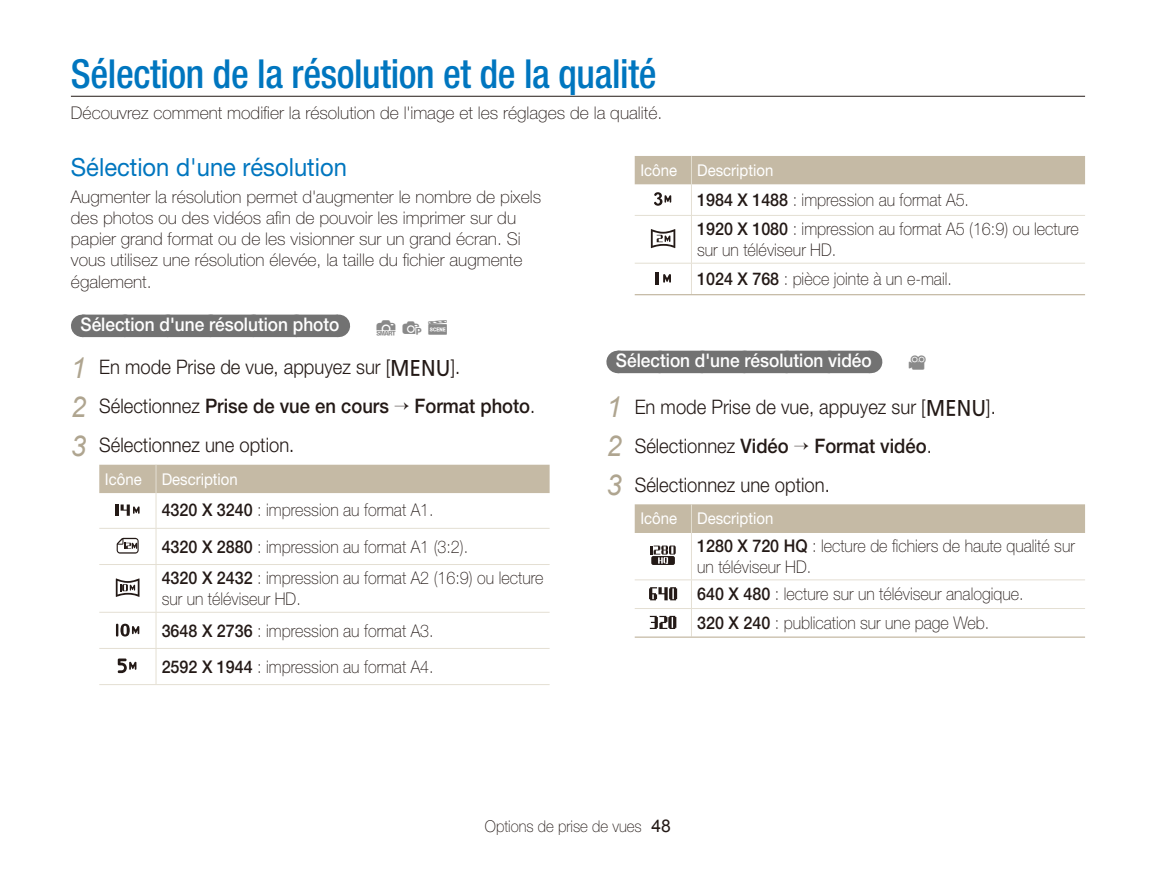
<style>
.page{position:relative;width:1156px;height:872px;background:#fff}
.page>*{position:absolute;margin:0;border:0;box-sizing:border-box;transform-origin:0 0}
.t1{font:500 condensed 40px "Helvetica Neue";letter-spacing:-.01em;color:#0076bf;scale:.96 1}
.t2{font:25px "Helvetica Neue";color:#0076bf;scale:.95 1}
.t3{font:300 20px/39px "Helvetica Neue";color:#231916;scale:.92 1}
.t4{font:500 20px "Helvetica Neue";color:#231916;scale:.92 1}
.t5{font:500 18.75px "Helvetica Neue";color:#fff;scale:.92 1}
.t6{font:100 17.5px/29px "Helvetica Neue";color:#231916;scale:.92 1}
.t7{font:100 17.5px/21.2px "Helvetica Neue";color:#231916}
.t8{font:16.25px "Helvetica Neue";color:#fff;scale:.92 1}
.t9{font:100 16.25px "Helvetica Neue";color:#231916;scale:.92 1}
.t10{font:15px "PL110";color:#898989}
.s1{font-family:"Arial";font-weight:400;font-style:italic;font-size:28.75px;color:#afa590}
.s2{font-family:"PL110";font-weight:400}
.s3{font-weight:500}
.s4{font-weight:300}
.s5{font-family:"Arial";font-weight:400;font-size:17.5px}
</style>
<div class="page">
<hr style="left:71px;top:96px;width:1013px;height:1px;background:#231916">
<div style="left:617px;top:351px;width:252px;height:22px;background:#727272"></div>
<svg style="left:869px;top:351px;width:1px;height:22px"></svg>
<div style="left:634px;top:156px;width:450px;height:28px;background:#c5baa5"></div>
<hr style="left:691px;top:184px;width:1px;height:31px;background:#e4dfd3">
<hr style="left:634px;top:215px;width:450px;height:1px;background:#e4dfd3">
<hr style="left:691px;top:216px;width:1px;height:47px;background:#e4dfd3">
<hr style="left:634px;top:263px;width:450px;height:1px;background:#e4dfd3">
<hr style="left:691px;top:263px;width:1px;height:31px;background:#e4dfd3">
<hr style="left:634px;top:294px;width:450px;height:1px;background:#c5baa5">
<svg style="left:654px;top:192px;width:17px;height:14px"></svg>
<svg style="left:650px;top:229px;width:25px;height:19px"></svg>
<svg style="left:655px;top:272px;width:15px;height:13px"></svg>
<div style="left:634px;top:504px;width:450px;height:29px;background:#c5baa5"></div>
<hr style="left:691px;top:533px;width:1px;height:46px;background:#e4dfd3">
<hr style="left:634px;top:579px;width:450px;height:1px;background:#e4dfd3">
<hr style="left:634px;top:608px;width:450px;height:1px;background:#e4dfd3">
<svg style="left:691px;top:580px;width:1px;height:56px"></svg>
<hr style="left:634px;top:636px;width:450px;height:2px;background:#c5baa5">
<svg style="left:650px;top:545px;width:25px;height:20px"></svg>
<svg style="left:649px;top:587px;width:28px;height:13px"></svg>
<svg style="left:649px;top:616px;width:27px;height:13px"></svg>
<div style="left:82px;top:314px;width:256px;height:23px;background:#727272"></div>
<svg style="left:125px;top:314px;width:191px;height:1px"></svg>
<svg style="left:338px;top:314px;width:1px;height:23px"></svg>
<div style="left:99px;top:465px;width:450px;height:28px;background:#c5baa5"></div>
<hr style="left:155px;top:493px;width:1px;height:35px;background:#e4dfd3">
<hr style="left:99px;top:528px;width:57px;height:1px;background:#e4dfd3">
<hr style="left:156px;top:528px;width:393px;height:1px;background:#e4dfd3">
<hr style="left:155px;top:529px;width:1px;height:35px;background:#e4dfd3">
<hr style="left:99px;top:564px;width:57px;height:1px;background:#e4dfd3">
<hr style="left:156px;top:564px;width:393px;height:1px;background:#e4dfd3">
<hr style="left:155px;top:565px;width:1px;height:47px;background:#e4dfd3">
<hr style="left:99px;top:612px;width:57px;height:1px;background:#e4dfd3">
<hr style="left:156px;top:612px;width:393px;height:1px;background:#e4dfd3">
<hr style="left:155px;top:612px;width:1px;height:36px;background:#e4dfd3">
<hr style="left:99px;top:648px;width:57px;height:1px;background:#e4dfd3">
<hr style="left:156px;top:648px;width:393px;height:1px;background:#e4dfd3">
<hr style="left:155px;top:649px;width:1px;height:35px;background:#e4dfd3">
<hr style="left:99px;top:684px;width:57px;height:1px;background:#e4dfd3">
<hr style="left:156px;top:684px;width:393px;height:1px;background:#e4dfd3">
<svg style="left:116px;top:504px;width:24px;height:12px"></svg>
<svg style="left:117px;top:538px;width:22px;height:15px"></svg>
<svg style="left:116px;top:578px;width:23px;height:19px"></svg>
<svg style="left:116px;top:623px;width:23px;height:13px"></svg>
<svg style="left:118px;top:658px;width:18px;height:15px"></svg>
<h1 class="t1" style="left:71px;top:59px;width:611px">Sélection de la résolution et de la qualité</h1>
<p class="t7" style="left:71px;top:103px;width:592px">Découvrez comment modifier la résolution de l'image et les réglages de la qualité.</p>
<h2 class="t2" style="left:71px;top:158px;width:292px">Sélection d'une résolution</h2>
<p class="t7" style="left:71px;top:187px;width:471px">Augmenter la résolution permet d'augmenter le nombre de pixels des photos ou des vidéos afin de pouvoir les imprimer sur du papier grand format ou de les visionner sur un grand écran. Si vous utilisez une résolution élevée, la taille du fichier augmente également.</p>
<p class="t5" style="left:80px;top:318px;width:283px">Sélection d'une résolution photo</p>
<p class="t3" style="left:71px;top:349px;width:425px"><span class="s1">1</span> En mode Prise de vue, appuyez sur [<span class="s2">M</span>].<br><span class="s1">2</span> Sélectionnez <span class="s3">Prise de vue en cours</span></p>
<p class="t10" style="left:375px;top:319px;width:75px">SPS</p>
<p class="t4" style="left:414px;top:399px;width:133px">Format photo<span class="s4">.</span></p>
<p class="t3" style="left:71px;top:427px;width:244px"><span class="s1">3</span> Sélectionnez une option.</p>
<p class="t8" style="left:105px;top:473px;width:146px">Icône Description</p>
<p class="t6" style="left:162px;top:493px;width:335px;line-height:36.2px"><span class="s3">4320 X 3240</span> : impression au format A1.<br><span class="s3">4320 X 2880</span> : impression au format A1 (3:2).</p>
<p class="t6" style="left:162px;top:568px;width:416px;line-height:21.2px"><span class="s3">4320 X 2432</span> : impression au format A2 (16:9) ou lecture sur un téléviseur HD.</p>
<p class="t6" style="left:162px;top:614px;width:297px;line-height:36.2px"><span class="s3">3648 X 2736</span> : impression au format A3.<br><span class="s3">2592 X 1944</span> : impression au format A4.</p>
<p class="t8" style="left:640px;top:164px;width:146px">Icône Description</p>
<p class="t6" style="left:697px;top:187px;width:416px"><span class="s3">1984 X 1488</span> : impression au format A5.<br><span class="s3">1920 X 1080</span> : impression au format A5 (16:9) ou lecture</p>
<p class="t6" style="left:697px;top:237px;width:278px">sur un téléviseur HD.<br><span class="s3">1024 X 768</span> : pièce jointe à un e-mail.</p>
<p class="t5" style="left:615px;top:354px;width:279px">Sélection d'une résolution vidéo</p>
<p class="t3" style="left:606px;top:389px;width:425px"><span class="s1">1</span> En mode Prise de vue, appuyez sur [<span class="s2">M</span>].<br><span class="s1">2</span> Sélectionnez <span class="s3">Vidéo</span></p>
<p class="t10" style="left:907px;top:354px;width:21px">V</p>
<p class="t3" style="left:606px;top:428px;width:355px;text-indent:208px"><span class="s3">Format vidéo</span>.<br><span class="s1">3</span> Sélectionnez une option.</p>
<p class="t8" style="left:640px;top:513px;width:146px">Icône Description</p>
<p class="t6" style="left:697px;top:536px;width:412px;line-height:21.2px"><span class="s3">1280 X 720 HQ</span> : lecture de fichiers de haute qualité sur un téléviseur HD.</p>
<p class="t6" style="left:697px;top:581px;width:356px"><span class="s3">640 X 480</span> : lecture sur un téléviseur analogique.<br><span class="s3">320 X 240</span> : publication sur une page Web.</p>
<p class="t9" style="left:485px;top:820px;width:204px">Options de prise de vues <span class="s5">48</span></p>
</div>
